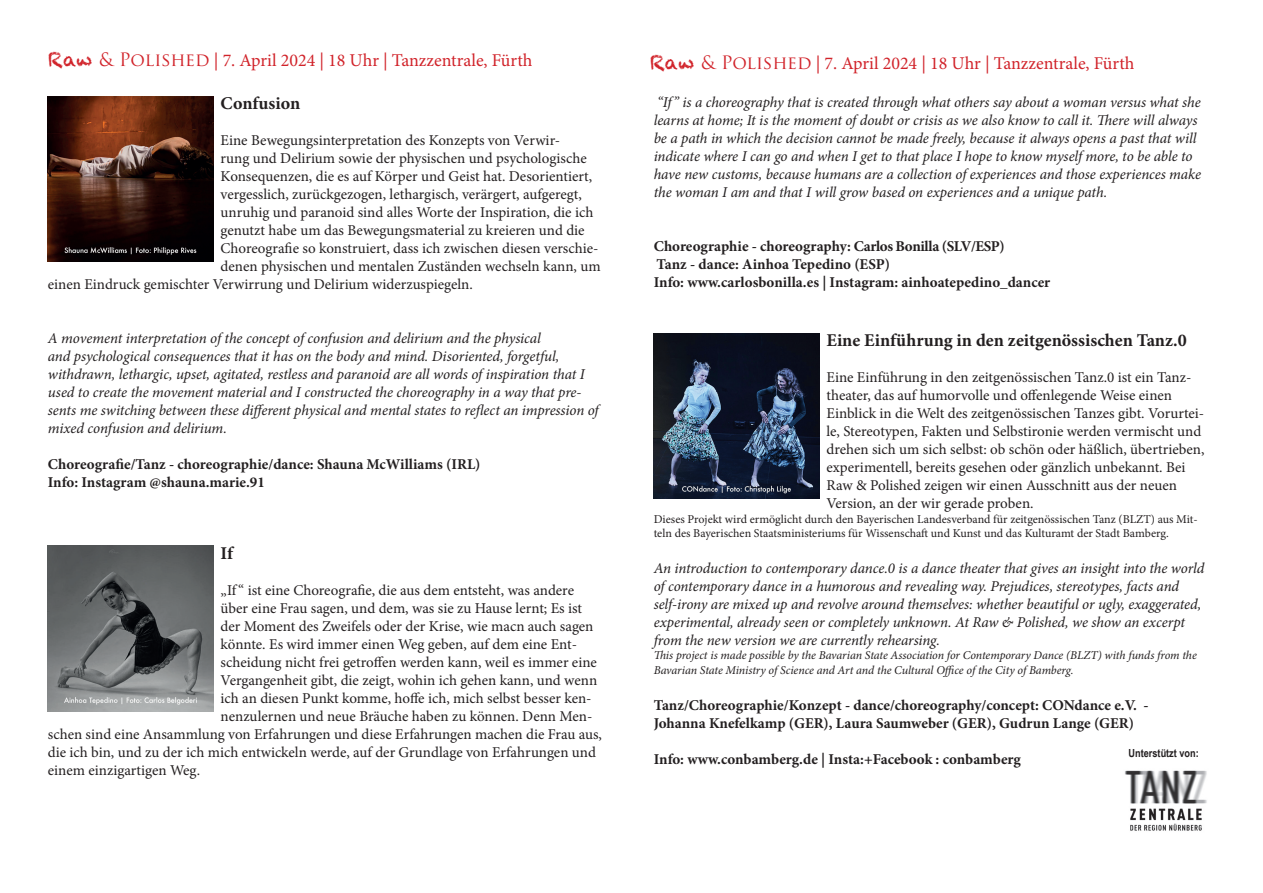
<style>
.page{position:relative;width:1263px;height:893px;background:#fff}
.page>*{position:absolute;margin:0;border:0;box-sizing:border-box;transform-origin:0 0}
.t1{font:18px "Minion Pro";color:#d1232a}
.t2{font:700 18px "Minion Pro";color:#231f20}
.t3{font:15px/18px "Minion Pro";color:#231f20}
.t4{font:italic 15px/18px "Minion Pro";letter-spacing:-.005em;color:#231f20}
.t5{font:700 15px/18px "Minion Pro";color:#231f20}
.t6{font:12px/14.4px "Minion Pro";color:#231f20}
.t7{font:italic 12px/14.4px "Minion Pro";letter-spacing:-.01em;color:#231f20}
.t8{font:700 11.1px "Arial Narrow";color:#231f20}
.s1{font-family:"Chalkduster";font-size:19.5px}
.s2{font-family:"Trajan Pro"}
</style>
<div class="page">
<img style="left:1125px;top:770px;width:82px;height:61px">
<img style="left:654px;top:333px;width:165px;height:165px">
<img style="left:48px;top:96px;width:165px;height:165px">
<img style="left:48px;top:546px;width:165px;height:165px">
<p class="t1" style="left:48px;top:49px;width:486px"><span class="s1">Raw</span> <span class="s2">&amp; Polished</span> | 7. April 2024 | 18 Uhr | Tanzzentrale, Fürth</p>
<p class="t1" style="left:650px;top:51px;width:486px"><span class="s1">Raw</span> <span class="s2">&amp; Polished</span> | 7. April 2024 | 18 Uhr | Tanzzentrale, Fürth</p>
<p class="t2" style="left:221px;top:91px;width:81px">Confusion</p>
<p class="t3" style="left:221px;top:131px;width:341px">Eine Bewegungsinterpretation des Konzepts von Verwir-</p>
<p class="t3" style="left:221px;top:149px;width:368px">rung und Delirium sowie der physischen und psychologische</p>
<p class="t3" style="left:221px;top:167px;width:373px">Konsequenzen, die es auf Körper und Geist hat. Desorientiert,</p>
<p class="t3" style="left:221px;top:185px;width:363px">vergesslich, zurückgezogen, lethargisch, verärgert, aufgeregt,</p>
<p class="t3" style="left:221px;top:203px;width:374px">unruhig und paranoid sind alles Worte der Inspiration, die ich</p>
<p class="t3" style="left:221px;top:221px;width:365px">genutzt habe um das Bewegungsmaterial zu kreieren und die</p>
<p class="t3" style="left:221px;top:239px;width:379px">Choreografie so konstruiert, dass ich zwischen diesen verschie-</p>
<p class="t3" style="left:221px;top:257px;width:381px">denen physischen und mentalen Zuständen wechseln kann, um</p>
<p class="t3" style="left:48px;top:275px;width:426px">einen Eindruck gemischter Verwirrung und Delirium widerzuspiegeln.</p>
<p class="t4" style="left:48px;top:329px;width:552px">A movement interpretation of the concept of confusion and delirium and the physical<br>and psychological consequences that it has on the body and mind. Disoriented, forgetful, withdrawn, lethargic, upset, agitated, restless and paranoid are all words of inspiration that I used to create the movement material and I constructed the choreography in a way that pre&shy;sents me switching between these different physical and mental states to reflect an impression of mixed confusion and delirium.</p>
<p class="t5" style="left:48px;top:455px;width:434px">Choreografie/Tanz - choreographie/dance: Shauna McWilliams (IRL)<br>Info: Instagram @shauna.marie.91</p>
<p class="t2" style="left:221px;top:540px;width:14px">If</p>
<p class="t3" style="left:221px;top:581px;width:355px">„If “ ist eine Choreografie, die aus dem entsteht, was andere</p>
<p class="t3" style="left:221px;top:599px;width:363px">über eine Frau sagen, und dem, was sie zu Hause lernt; Es ist</p>
<p class="t3" style="left:221px;top:617px;width:374px">der Moment des Zweifels oder der Krise, wie macn auch sagen</p>
<p class="t3" style="left:221px;top:635px;width:358px">könnte. Es wird immer einen Weg geben, auf dem eine Ent-</p>
<p class="t3" style="left:221px;top:653px;width:378px">scheidung nicht frei getroffen werden kann, weil es immer eine</p>
<p class="t3" style="left:221px;top:671px;width:378px">Vergangenheit gibt, die zeigt, wohin ich gehen kann, und wenn</p>
<p class="t3" style="left:221px;top:689px;width:373px">ich an diesen Punkt komme, hoffe ich, mich selbst besser ken-</p>
<p class="t3" style="left:221px;top:707px;width:373px">nenzulernen und neue Bräuche haben zu können. Denn Men-</p>
<p class="t3" style="left:48px;top:725px;width:556px">schen sind eine Ansammlung von Erfahrungen und diese Erfahrungen machen die Frau aus,</p>
<p class="t3" style="left:48px;top:743px;width:550px">die ich bin, und zu der ich mich entwickeln werde, auf der Grundlage von Erfahrungen und</p>
<p class="t3" style="left:48px;top:761px;width:154px">einem einzigartigen Weg.</p>
<p class="t4" style="left:654px;top:93px;width:549px">“If” is a choreography that is created through what others say about a woman versus what she learns at home; It is the moment of doubt or crisis as we also know to call it. There will always be a path in which the decision cannot be made freely, because it always opens a past that will indicate where I can go and when I get to that place I hope to know myself more, to be able to have new customs, because humans are a collection of experiences and those experiences make the woman I am and that I will grow based on experiences and a unique path.</p>
<p class="t5" style="left:654px;top:237px;width:398px">Choreographie - choreography: Carlos Bonilla (SLV/ESP)<br>Tanz - dance: Ainhoa Tepedino (ESP)<br>Info: www.carlosbonilla.es | Instagram: ainhoatepedino_dancer</p>
<p class="t2" style="left:826px;top:328px;width:362px">Eine Einführung in den zeitgenössischen Tanz.0</p>
<p class="t3" style="left:826px;top:368px;width:379px">Eine Einführung in den zeitgenössischen Tanz.0 ist ein Tanz&shy;theater, das auf humorvolle und offenlegende Weise einen Einblick in die Welt des zeitgenössischen Tanzes gibt. Vorurtei&shy;le, Stereotypen, Fakten und Selbstironie werden vermischt und drehen sich um sich selbst: ob schön oder häßlich, übertrieben, experimentell, bereits gesehen oder gänzlich unbekannt. Bei Raw &amp; Polished zeigen wir einen Ausschnitt aus der neuen Version, an der wir gerade proben.</p>
<p class="t6" style="left:654px;top:512px;width:546px">Dieses Projekt wird ermöglicht durch den Bayerischen Landesverband für zeitgenössischen Tanz (BLZT) aus Mit&shy;teln des Bayerischen Staatsministeriums für Wissenschaft und Kunst und das Kulturamt der Stadt Bamberg.</p>
<p class="t4" style="left:654px;top:559px;width:552px">An introduction to contemporary dance.0 is a dance theater that gives an insight into the world of contemporary dance in a humorous and revealing way. Prejudices, stereotypes, facts and self-irony are mixed up and revolve around themselves: whether beautiful or ugly, exaggerated, experimental, already seen or completely unknown. At Raw &amp; Polished, we show an excerpt from the new version we are currently rehearsing.</p>
<p class="t7" style="left:654px;top:648px;width:545px">This project is made possible by the Bavarian State Association for Contemporary Dance (BLZT) with funds from the<br>Bavarian State Ministry of Science and Art and the Cultural Office of the City of Bamberg.</p>
<p class="t5" style="left:654px;top:696px;width:496px">Tanz/Choreographie/Konzept - dance/choreography/concept: CONdance e.V. -<br>Johanna Knefelkamp (GER), Laura Saumweber (GER), Gudrun Lange (GER)</p>
<p class="t5" style="left:654px;top:750px;width:369px">Info: www.conbamberg.de | Insta:+Facebook : conbamberg</p>
<p class="t8" style="left:1129px;top:745px;width:72px">Unterstützt von:</p>
</div>
